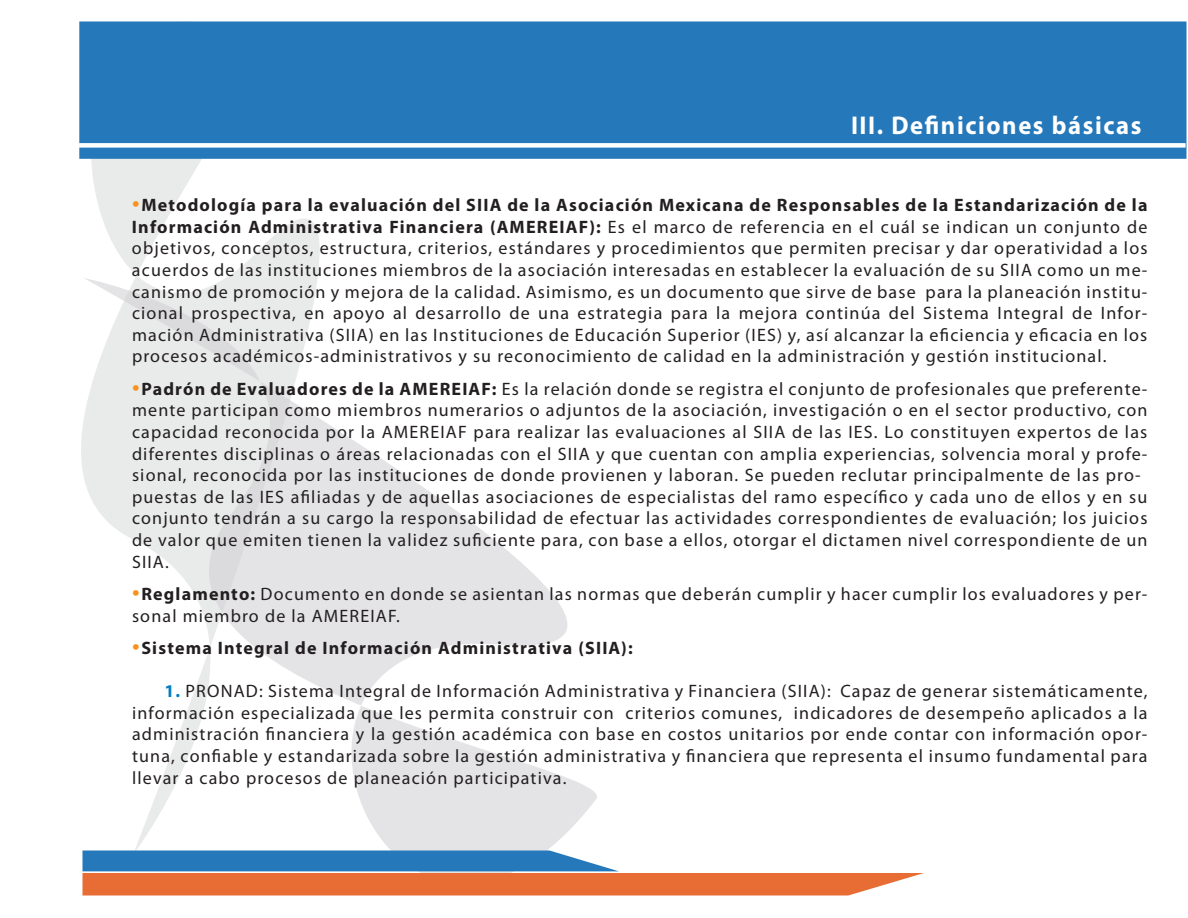
<style>
.page{position:relative;width:1188px;height:918px;background:#fff}
.page>*{position:absolute;margin:0;border:0;box-sizing:border-box;transform-origin:0 0}
.t1{font:700 25.8px "Myriad Pro";letter-spacing:.065em;color:#fff;scale:.96 1}
.t2{font:18px/21.6px "Myriad Pro";letter-spacing:.065em;color:#231f20;text-align:justify}
.t3{font:700 18px "Myriad Pro";letter-spacing:.065em;color:#231f20}
.s1{font-size:27px;color:#f7931d}
.s2{font-weight:700}
.s3{font-weight:400;font-size:27px;color:#f7931d}
.s4{font-weight:700;color:#007cc3}
</style>
<div class="page">
<svg style="left:320px;top:419px;width:277px;height:431px;fill:#e4e4e6"></svg>
<svg style="left:81px;top:21px;width:239px;height:829px;fill:#e9eaeb"></svg>
<svg style="left:82px;top:850px;width:842px;height:46px"></svg>
<div style="left:79px;top:22px;width:1107px;height:137px;background:#2579bb"></div>
<svg style="left:79px;top:141px;width:1108px;height:9px"></svg>
<p class="t1" style="left:851px;top:111px;width:304px">III. Definiciones básicas</p>
<p class="t2" style="left:132px;top:195px;width:1017px"><span class="s1">•</span><span class="s2">Metodología para la evaluación del SIIA de la Asociación Mexicana de Responsables de la Estandarización de la Información Administrativa Financiera (AMEREIAF):</span> Es el marco de referencia en el cuál se indican un conjunto de objetivos, conceptos, estructura, criterios, estándares y procedimientos que permiten precisar y dar operatividad a los acuerdos de las instituciones miembros de la asociación interesadas en establecer la evaluación de su SIIA como un me&shy;canismo de promoción y mejora de la calidad. Asimismo, es un documento que sirve de base para la planeación institu&shy;cional prospectiva, en apoyo al desarrollo de una estrategia para la mejora continúa del Sistema Integral de Infor&shy;mación Administrativa (SIIA) en las Instituciones de Educación Superior (IES) y, así alcanzar la eficiencia y eficacia en los procesos académicos-administrativos y su reconocimiento de calidad en la administración y gestión institucional.</p>
<p class="t2" style="left:132px;top:378px;width:1017px;text-align:left"><span class="s1">•</span><span class="s2">Padrón de Evaluadores de la AMEREIAF:</span> Es la relación donde se registra el conjunto de profesionales que preferente&shy;mente participan como miembros numerarios o adjuntos de la asociación, investigación o en el sector productivo, con capacidad reconocida por la AMEREIAF para realizar las evaluaciones al SIIA de las IES. Lo constituyen expertos de las diferentes disciplinas o áreas relacionadas con el SIIA y que cuentan con amplia experiencias, solvencia moral y profe&shy;sional, reconocida por las instituciones de donde provienen y laboran. Se pueden reclutar principalmente de las pro&shy;puestas de las IES afiliadas y de aquellas asociaciones de especialistas del ramo específico y cada uno de ellos y en su conjunto tendrán a su cargo la responsabilidad de efectuar las actividades correspondientes de evaluación; los juicios de valor que emiten tienen la validez suficiente para, con base a ellos, otorgar el dictamen nivel correspondiente de un SIIA.</p>
<p class="t2" style="left:132px;top:583px;width:1017px"><span class="s1">•</span><span class="s2">Reglamento:</span> Documento en donde se asientan las normas que deberán cumplir y hacer cumplir los evaluadores y per&shy;sonal miembro de la AMEREIAF.</p>
<p class="t3" style="left:132px;top:638px;width:502px"><span class="s3">•</span>Sistema Integral de Información Administrativa (SIIA):</p>
<p class="t2" style="left:132px;top:681px;width:1017px;text-indent:32px"><span class="s4">1.</span> PRONAD: Sistema Integral de Información Administrativa y Financiera (SIIA): Capaz de generar sistemáticamente, información especializada que les permita construir con criterios comunes, indicadores de desempeño aplicados a la administración financiera y la gestión académica con base en costos unitarios por ende contar con información opor&shy;tuna, confiable y estandarizada sobre la gestión administrativa y financiera que representa el insumo fundamental para llevar a cabo procesos de planeación participativa.</p>
</div>
